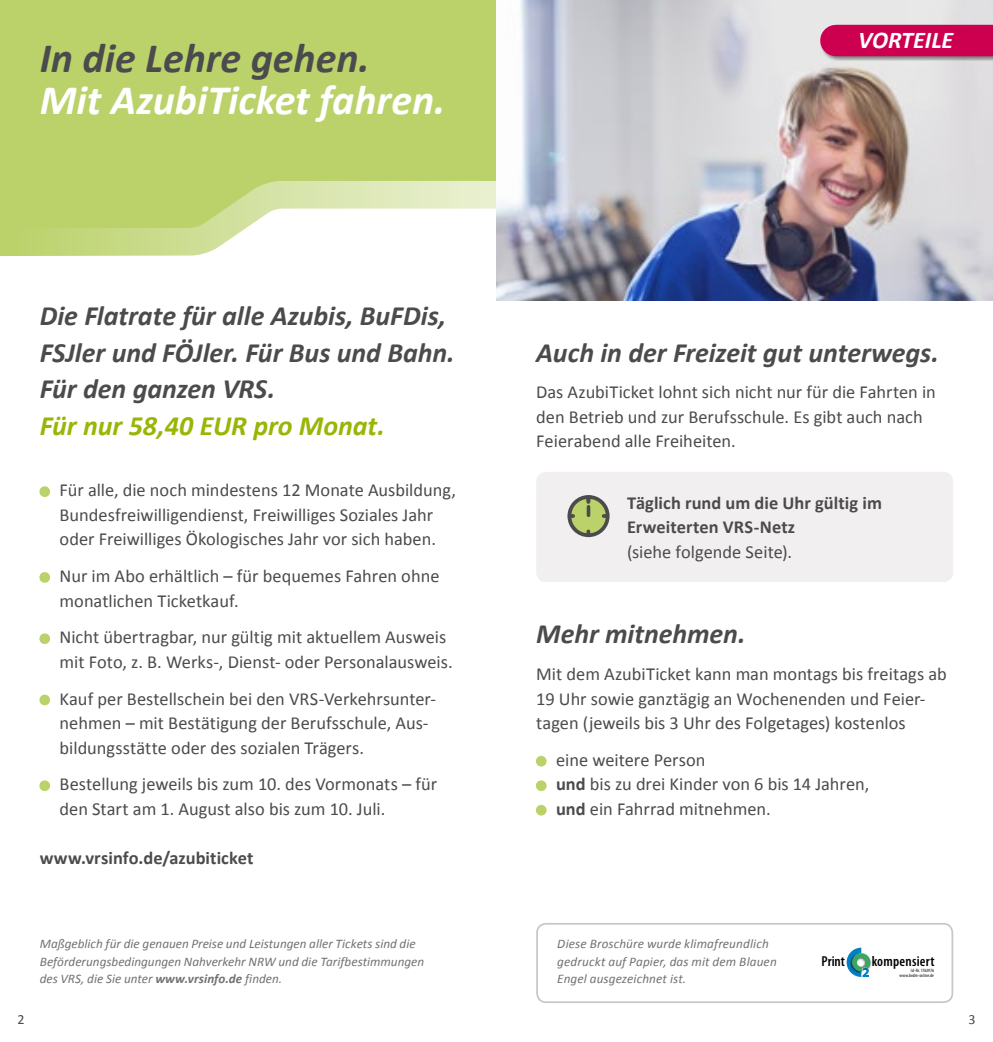
<style>
.page{position:relative;width:993px;height:1042px;background:#fff}
.page>*{position:absolute;margin:0;border:0;box-sizing:border-box;transform-origin:0 0}
.t1{font:italic 700 42px "Calibri";color:#fff}
.t2{font:italic 700 42px "Calibri";color:#4b4b4d}
.t3{font:italic 700 28px/36.8px "Calibri";color:#4b4b4d}
.t4{font:italic 700 28px "Calibri";letter-spacing:-.005em;color:#98b605}
.t5{font:italic 700 24.15px "Calibri";color:#fff}
.t6{font:18.38px/24.5px "Calibri";color:#4b4b4d}
.t7{font:700 18.38px/24.5px "Calibri";letter-spacing:.005em;color:#4b4b4d}
.t8{font:600 condensed 14.53px "Myriad Pro";letter-spacing:.015em;color:#000}
.t9{font:14px "Calibri";color:#4b4b4d}
.t10{font:italic 13.12px/17.5px "Calibri";letter-spacing:.005em;color:#707172}
.t11{font:condensed 4.9px/4.9px "Myriad Pro";letter-spacing:.03em;color:#000;text-align:right}
.s1{font-size:16.62px;color:#bbd26a}
.s2{font-weight:700}
</style>
<div class="page">
<div style="left:0;top:0;width:496px;height:159px;background:#bbd26a"></div>
<svg style="left:0;top:159px;width:496px;height:97px"></svg>
<svg style="left:39px;top:486px;width:11px;height:11px"></svg>
<svg style="left:39px;top:572px;width:11px;height:11px"></svg>
<svg style="left:39px;top:633px;width:11px;height:11px"></svg>
<svg style="left:39px;top:694px;width:11px;height:12px"></svg>
<svg style="left:39px;top:780px;width:11px;height:11px"></svg>
<svg style="left:535px;top:755px;width:12px;height:12px"></svg>
<svg style="left:535px;top:780px;width:12px;height:11px"></svg>
<svg style="left:535px;top:804px;width:12px;height:12px"></svg>
<img style="left:496px;top:0;width:496px;height:300px">
<div style="left:536px;top:472px;width:416px;height:110px;background:#f1efef;border-radius:10px"></div>
<svg style="left:569px;top:497px;width:38px;height:38px"></svg>
<div style="left:567px;top:495px;width:42px;height:42px;border:4px solid #4b4b4d;border-radius:50%"></div>
<svg style="left:586px;top:531px;width:4px;height:4px"></svg>
<svg style="left:569px;top:514px;width:4px;height:4px"></svg>
<svg style="left:603px;top:514px;width:4px;height:4px"></svg>
<svg style="left:586px;top:497px;width:4px;height:18px"></svg>
<div style="left:819px;top:24px;width:173px;height:37px;background:#000;opacity:.45"></div>
<div style="left:835px;top:25px;width:157px;height:31px;background:#cd0050"></div>
<div style="left:536px;top:923px;width:416px;height:80px;border:2px solid #c6c7c8;border-radius:9px"></div>
<svg style="left:846px;top:947px;width:24px;height:30px"></svg>
<h1 class="t2" style="left:40px;top:31px;width:331px">In die Lehre gehen.</h1>
<h1 class="t1" style="left:40px;top:73px;width:407px">Mit AzubiTicket fahren.</h1>
<h2 class="t3" style="left:40px;top:297px;width:416px">Die Flatrate für alle Azubis, BuFDis,<br>FSJler und FÖJler. Für Bus und Bahn.<br>Für den ganzen VRS.</h2>
<h2 class="t4" style="left:40px;top:408px;width:346px">Für nur 58,40 EUR pro Monat.</h2>
<p class="t6" style="left:40px;top:478px;width:417px;text-align:center"><span class="s1">●</span> Für alle, die noch mindestens 12 Monate Ausbildung,<br>Bundesfreiwilligendienst, Freiwilliges Soziales Jahr<br>oder Freiwilliges Ökologisches Jahr vor sich haben.</p>
<p class="t6" style="left:60px;top:564px;width:381px;text-indent:-20px"><span class="s1">●</span> Nur im Abo erhältlich – für bequemes Fahren ohne monatlichen Ticketkauf.</p>
<p class="t6" style="left:60px;top:625px;width:394px;text-indent:-20px"><span class="s1">●</span> Nicht übertragbar, nur gültig mit aktuellem Ausweis mit Foto, z. B. Werks-, Dienst- oder Personalausweis.</p>
<p class="t6" style="left:60px;top:686px;width:378px;text-indent:-20px"><span class="s1">●</span> Kauf per Bestellschein bei den VRS-Verkehrsunter&shy;nehmen – mit Bestätigung der Berufsschule, Aus&shy;bildungsstätte oder des sozialen Trägers.</p>
<p class="t6" style="left:60px;top:772px;width:379px;text-indent:-20px"><span class="s1">●</span> Bestellung jeweils bis zum 10. des Vormonats – für den Start am 1. August also bis zum 10. Juli.</p>
<p class="t7" style="left:40px;top:845px;width:215px">www.vrsinfo.de/azubiticket</p>
<h3 class="t5" style="left:858px;top:25px;width:96px">VORTEILE</h3>
<h2 class="t3" style="left:536px;top:334px;width:404px">Auch in der Freizeit gut unterwegs.</h2>
<p class="t6" style="left:536px;top:380px;width:401px">Das AzubiTicket lohnt sich nicht nur für die Fahrten in den Betrieb und zur Berufsschule. Es gibt auch nach<br>Feierabend alle Freiheiten.</p>
<p class="t7" style="left:627px;top:490px;width:256px">Täglich rund um die Uhr gültig im<br>Erweiterten VRS-Netz</p>
<p class="t6" style="left:627px;top:539px;width:166px">(siehe folgende Seite).</p>
<h2 class="t3" style="left:536px;top:616px;width:211px">Mehr mitnehmen.</h2>
<p class="t6" style="left:536px;top:662px;width:412px">Mit dem AzubiTicket kann man montags bis freitags ab<br>19 Uhr sowie ganztägig an Wochenenden und Feier&shy;tagen (jeweils bis 3 Uhr des Folgetages) kostenlos</p>
<p class="t6" style="left:536px;top:747px;width:171px"><span class="s1">●</span> eine weitere Person</p>
<p class="t6" style="left:536px;top:772px;width:334px"><span class="s1">●</span> <span class="s2">und</span> bis zu drei Kinder von 6 bis 14 Jahren,</p>
<p class="t6" style="left:536px;top:796px;width:236px"><span class="s1">●</span> <span class="s2">und</span> ein Fahrrad mitnehmen.</p>
<p class="t10" style="left:40px;top:934px;width:386px">Maßgeblich für die genauen Preise und Leistungen aller Tickets sind die<br>Beförderungsbedingungen Nahverkehr NRW und die Tarifbestimmungen des VRS, die Sie unter <span class="s2">www.vrsinfo.de</span> finden.</p>
<p class="t10" style="left:557px;top:934px;width:221px">Diese Broschüre wurde klimafreundlich gedruckt auf Papier, das mit dem Blauen<br>Engel ausgezeichnet ist.</p>
<p class="t8" style="left:821px;top:952px;width:25px">Print</p>
<p class="t8" style="left:871px;top:952px;width:64px">kompensiert</p>
<p class="t11" style="left:899px;top:968px;width:36px">Id-Nr. 1763976 www.bvdm-online.de</p>
<p class="t9" style="left:17px;top:1010px;width:9px">2</p>
<p class="t9" style="left:968px;top:1010px;width:9px">3</p>
</div>
